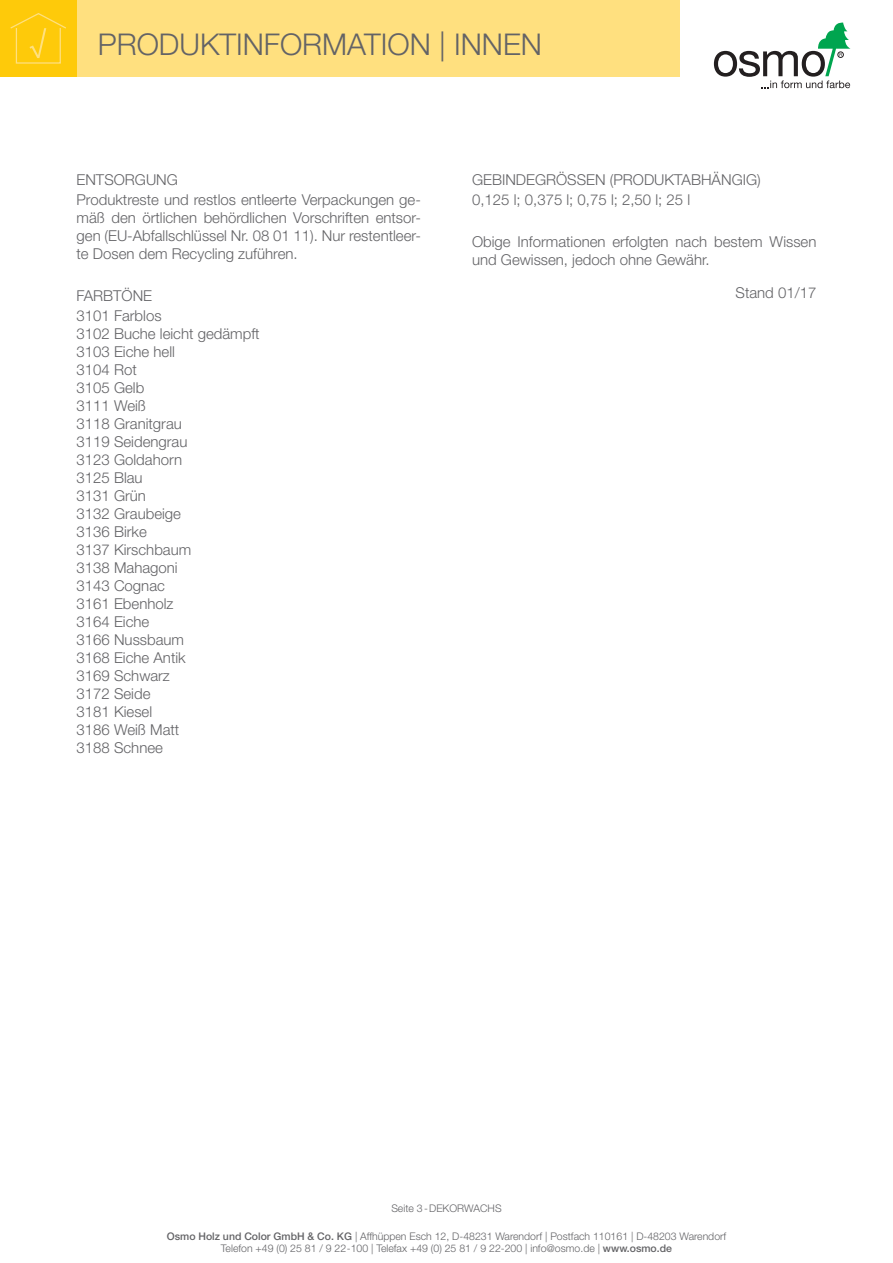
<style>
.page{position:relative;width:893px;height:1263px;background:#fff}
.page>*{position:absolute;margin:0;border:0;box-sizing:border-box;transform-origin:0 0}
.t1{font:300 30px "Helvetica Neue";color:#636366}
.t2{font:300 15px/18px "Helvetica Neue";color:#636366}
.t3{font:300 10.5px/12.6px "Helvetica Neue";color:#636366;text-align:center}
.s1{font-weight:500}
</style>
<div class="page">
<svg style="left:714px;top:23px;width:136px;height:65px"></svg>
<div style="left:77px;top:0;width:603px;height:77px;background:#ffe07f"></div>
<div style="left:0;top:0;width:77px;height:77px;background:#feca0a"></div>
<svg style="left:10px;top:13px;width:56px;height:51px"></svg>
<h1 class="t1" style="left:98px;top:26px;width:446px">PRODUKTINFORMATION | INNEN</h1>
<p class="t2" style="left:77px;top:169px;width:346px;line-height:20.1px">ENTSORGUNG<br>Produktreste und restlos entleerte Verpackungen ge-</p>
<p class="t2" style="left:77px;top:209px;width:346px;text-align:justify">mäß den örtlichen behördlichen Vorschriften entsor&shy;gen (EU-Abfallschlüssel Nr. 08 01 11). Nur restentleer&shy;te Dosen dem Recycling zuführen.</p>
<p class="t2" style="left:77px;top:285px;width:87px;line-height:20.1px">FARBTÖNE<br>3101 Farblos</p>
<p class="t2" style="left:77px;top:324px;width:185px">3102 Buche leicht gedämpft<br>3103 Eiche hell<br>3104 Rot<br>3105 Gelb<br>3111 Weiß<br>3118 Granitgrau<br>3119 Seidengrau<br>3123 Goldahorn<br>3125 Blau<br>3131 Grün<br>3132 Graubeige<br>3136 Birke<br>3137 Kirschbaum<br>3138 Mahagoni<br>3143 Cognac<br>3161 Ebenholz<br>3164 Eiche<br>3166 Nussbaum<br>3168 Eiche Antik<br>3169 Schwarz<br>3172 Seide<br>3181 Kiesel<br>3186 Weiß Matt<br>3188 Schnee</p>
<p class="t2" style="left:472px;top:169px;width:290px;line-height:20.1px">GEBINDEGRÖSSEN (PRODUKTABHÄNGIG)<br>0,125 l; 0,375 l; 0,75 l; 2,50 l; 25 l</p>
<p class="t2" style="left:472px;top:232px;width:346px">Obige Informationen erfolgten nach bestem Wissen und Gewissen, jedoch ohne Gewähr.</p>
<p class="t2" style="left:736px;top:283px;width:82px">Stand 01/17</p>
<p class="t3" style="left:391px;top:1202px;width:112px">Seite 3-DEKORWACHS</p>
<p class="t3" style="left:167px;top:1229px;width:561px"><span class="s1">Osmo Holz und Color GmbH &amp; Co. KG</span> | Affhüppen Esch 12, D-48231 Warendorf | Postfach 110161 | D-48203 Warendorf<br>Telefon +49 (0) 25 81 / 9 22-100 | Telefax +49 (0) 25 81 / 9 22-200 | info@osmo.de | <span class="s1">www.osmo.de</span></p>
</div>
